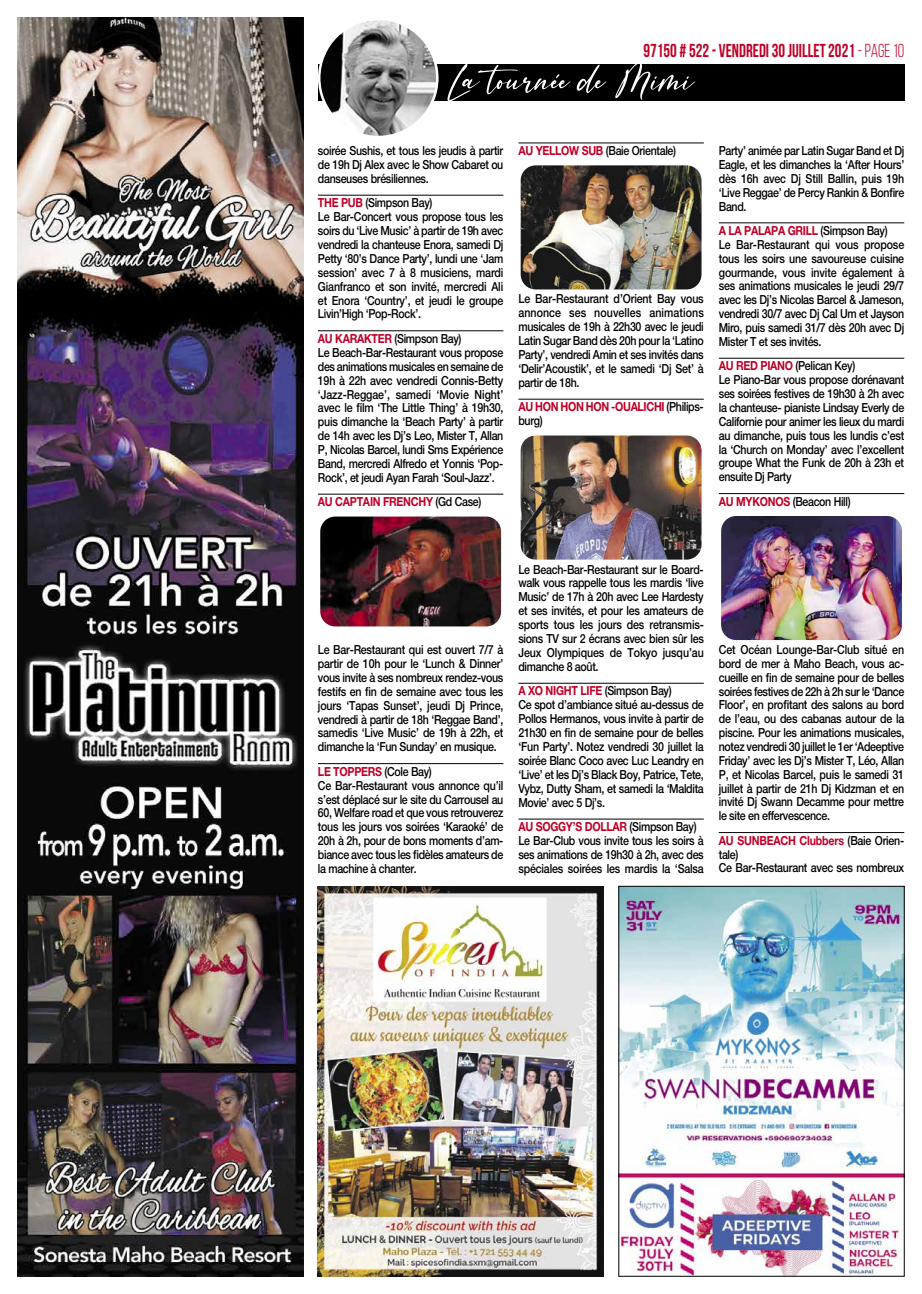
<style>
.page{position:relative;width:922px;height:1294px;background:#fff}
.page>*{position:absolute;margin:0;border:0;box-sizing:border-box;transform-origin:0 0}
.t1{font:62.5px "Battofi DEMO";color:#fff;scale:1.07 1}
.t2{font:700 18.75px "Bebas Neue";color:#be0027;scale:.9 1}
.t3{font:500 12.5px/13.9px "Helvetica Neue";letter-spacing:-.03em;color:#000;scale:.85 1}
.t4{font:700 12.5px/13.9px "Helvetica Neue";letter-spacing:-.03em;color:#be0027;scale:.85 1}
.s1{font-weight:400}
.s2{font-weight:700;color:#be0027}
.s3{font-weight:500;color:#000}
</style>
<div class="page">
<hr style="left:318px;top:195px;width:185px;height:1px;background:#000">
<hr style="left:318px;top:330px;width:185px;height:1px;background:#000">
<hr style="left:318px;top:494px;width:185px;height:1px;background:#000">
<hr style="left:318px;top:763px;width:185px;height:1px;background:#000">
<img style="left:320px;top:516px;width:181px;height:110px">
<hr style="left:518px;top:143px;width:185px;height:1px;background:#000">
<hr style="left:518px;top:399px;width:185px;height:1px;background:#000">
<hr style="left:518px;top:683px;width:185px;height:1px;background:#000">
<hr style="left:518px;top:818px;width:185px;height:1px;background:#000">
<img style="left:520px;top:165px;width:181px;height:124px">
<img style="left:520px;top:435px;width:181px;height:124px">
<hr style="left:718px;top:222px;width:186px;height:1px;background:#000">
<hr style="left:718px;top:358px;width:186px;height:1px;background:#000">
<hr style="left:718px;top:493px;width:186px;height:1px;background:#000">
<hr style="left:718px;top:832px;width:186px;height:1px;background:#000">
<img style="left:721px;top:516px;width:180px;height:124px">
<div style="left:318px;top:64px;width:586px;height:36px;background:#000"></div>
<img style="left:319px;top:19px;width:118px;height:118px;border-radius:59px">
<div style="left:318px;top:18px;width:120px;height:120px;border:2px solid #fff;border-radius:50%"></div>
<img style="left:620px;top:888px;width:282px;height:386px">
<img style="left:318px;top:886px;width:285px;height:390px">
<img style="left:18px;top:18px;width:285px;height:1257px">
<h2 class="t2" style="left:643px;top:41px;width:291px">97150 # 522 - VENDREDI 30 JUILLET 2021 <span class="s1">-page 10</span></h2>
<h1 class="t1" style="left:447px;top:58px;width:231px">La tournée de Mimi</h1>
<p class="t3" style="left:318px;top:144px;width:220px;text-align:justify">soirée Sushis, et tous les jeudis à partir de 19h Dj Alex avec le Show Cabaret ou danseuses brésiliennes.</p>
<p class="t3" style="left:318px;top:196px;width:220px"><span class="s2">THE PUB</span> (Simpson Bay)<br>Le Bar-Concert vous propose tous les soirs du ‘Live Music’ à partir de 19h avec vendredi la chanteuse Enora, samedi Dj Petty ‘80’s Dance Party’, lundi une ‘Jam session’ avec 7 à 8 musiciens, mardi Gianfranco et son invité, mercredi Ali et Enora ‘Country’, et jeudi le groupe Livin’High ‘Pop-Rock’.</p>
<p class="t3" style="left:318px;top:331px;width:220px"><span class="s2">AU KARAKTER</span> (Simpson Bay)<br>Le Beach-Bar-Restaurant vous propose des animations musicales en semaine de 19h à 22h avec vendredi Connis-Betty ‘Jazz-Reggae’, samedi ‘Movie Night’ avec le film ‘The Little Thing’ à 19h30, puis dimanche la ‘Beach Party’ à partir de 14h avec les Dj’s Leo, Mister T, Allan P, Nicolas Barcel, lundi Sms Expérience Band, mercredi Alfredo et Yonnis ‘Pop-Rock’, et jeudi Ayan Farah ‘Soul-Jazz’.</p>
<p class="t4" style="left:318px;top:494px;width:194px">AU CAPTAIN FRENCHY <span class="s3">(Gd Case)</span></p>
<p class="t3" style="left:518px;top:144px;width:187px"><span class="s2">AU YELLOW SUB</span> (Baie Orientale)</p>
<p class="t3" style="left:518px;top:292px;width:220px;text-align:justify">Le Bar-Restaurant d’Orient Bay vous annonce ses nouvelles animations musicales de 19h à 22h30 avec le jeudi Latin Sugar Band dès 20h pour la ‘Latino Party’, vendredi Amin et ses invités dans ‘Delir’Acoustik’, et le samedi ‘Dj Set’ à partir de 18h.</p>
<p class="t4" style="left:518px;top:399px;width:219px">AU HON HON HON -OUALICHI <span class="s3">(Philips&shy;burg)</span></p>
<p class="t3" style="left:718px;top:144px;width:220px;text-align:justify">Party’ animée par Latin Sugar Band et Dj Eagle, et les dimanches la ‘After Hours’ dès 16h avec Dj Still Ballin, puis 19h ‘Live Reggae’ de Percy Rankin &amp; Bonfire Band.</p>
<p class="t3" style="left:718px;top:223px;width:219px"><span class="s2">A LA PALAPA GRILL</span> (Simpson Bay)<br>Le Bar-Restaurant qui vous propose tous les soirs une savoureuse cuisine gourmande, vous invite également à ses animations musicales le jeudi 29/7 avec les Dj’s Nicolas Barcel &amp; Jameson, vendredi 30/7 avec Dj Cal Um et Jayson Miro, puis samedi 31/7 dès 20h avec Dj Mister T et ses invités.</p>
<p class="t3" style="left:718px;top:359px;width:219px"><span class="s2">AU RED PIANO</span> (Pelican Key)<br>Le Piano-Bar vous propose dorénavant ses soirées festives de 19h30 à 2h avec la chanteuse- pianiste Lindsay Everly de Californie pour animer les lieux du mardi au dimanche, puis tous les lundis c’est la ‘Church on Monday’ avec l’excellent groupe What the Funk de 20h à 23h et ensuite Dj Party</p>
<p class="t3" style="left:718px;top:494px;width:157px"><span class="s2">AU MYKONOS</span> (Beacon Hill)</p>
<p class="t3" style="left:318px;top:642px;width:220px;text-align:justify">Le Bar-Restaurant qui est ouvert 7/7 à partir de 10h pour le ‘Lunch &amp; Dinner’ vous invite à ses nombreux rendez-vous festifs en fin de semaine avec tous les jours ‘Tapas Sunset’, jeudi Dj Prince, vendredi à partir de 18h ‘Reggae Band’, samedis ‘Live Music’ de 19h à 22h, et dimanche la ‘Fun Sunday’ en musique.</p>
<p class="t3" style="left:318px;top:764px;width:220px"><span class="s2">LE TOPPERS</span> (Cole Bay)<br>Ce Bar-Restaurant vous annonce qu’il s’est déplacé sur le site du Carrousel au 60, Welfare road et que vous retrouverez tous les jours vos soirées ‘Karaoké’ de 20h à 2h, pour de bons moments d’am&shy;biance avec tous les fidèles amateurs de la machine à chanter.</p>
<p class="t3" style="left:518px;top:562px;width:220px;text-align:justify">Le Beach-Bar-Restaurant sur le Board&shy;walk vous rappelle tous les mardis ‘live Music’ de 17h à 20h avec Lee Hardesty et ses invités, et pour les amateurs de sports tous les jours des retransmis&shy;sions TV sur 2 écrans avec bien sûr les Jeux Olympiques de Tokyo jusqu’au dimanche 8 août.</p>
<p class="t3" style="left:518px;top:684px;width:220px"><span class="s2">A XO NIGHT LIFE</span> (Simpson Bay)<br>Ce spot d’ambiance situé au-dessus de Pollos Hermanos, vous invite à partir de 21h30 en fin de semaine pour de belles ‘Fun Party’. Notez vendredi 30 juillet la soirée Blanc Coco avec Luc Leandry en ‘Live’ et les Dj’s Black Boy, Patrice, Tete, Vybz, Dutty Sham, et samedi la ‘Maldita Movie’ avec 5 Dj’s.</p>
<p class="t3" style="left:518px;top:819px;width:219px"><span class="s2">AU SOGGY’S DOLLAR</span> (Simpson Bay)<br>Le Bar-Club vous invite tous les soirs à ses animations de 19h30 à 2h, avec des spéciales soirées les mardis la ‘Salsa</p>
<p class="t3" style="left:718px;top:642px;width:220px;text-align:justify">Cet Océan Lounge-Bar-Club situé en bord de mer à Maho Beach, vous ac&shy;cueille en fin de semaine pour de belles soirées festives de 22h à 2h sur le ‘Dance Floor’, en profitant des salons au bord de l’eau, ou des cabanas autour de la piscine. Pour les animations musicales, notez vendredi 30 juillet le 1er ‘Adeeptive Friday’ avec les Dj’s Mister T, Léo, Allan P, et Nicolas Barcel, puis le samedi 31 juillet à partir de 21h Dj Kidzman et en invité Dj Swann Decamme pour mettre le site en effervescence.</p>
<p class="t3" style="left:718px;top:833px;width:220px"><span class="s2">AU SUNBEACH Clubbers</span> (Baie Orien&shy;tale)<br>Ce Bar-Restaurant avec ses nombreux</p>
</div>
